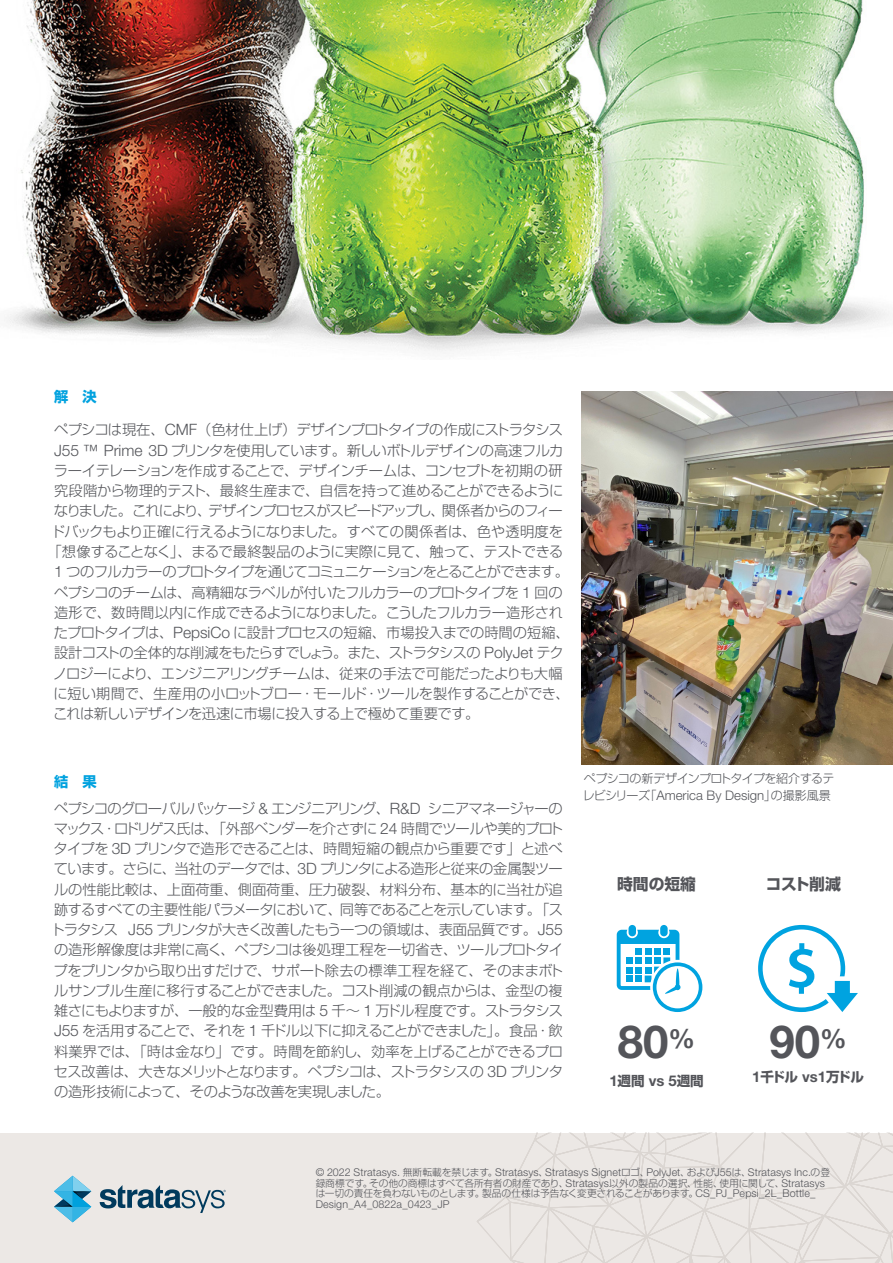
<style>
.page{position:relative;width:893px;height:1263px;background:#fff}
.page>*{position:absolute;margin:0;border:0;box-sizing:border-box;transform-origin:0 0}
.Page_Title{font:700 45.6px "Helvetica Neue LT Std";color:#54555a}
.Page_Title-2{font:700 15.75px "Shin Go Pro";color:#54555a}
.Page_Title-3{font:700 14.85px "Helvetica Neue LT Std";color:#54555a}
.Para{font:300 14.25px/20.2px "Shin Go Pro";letter-spacing:-.05em;color:#54555a;text-align:justify}
.Para_Subhead{font:300 14.25px "Shin Go Pro";letter-spacing:-.035em;color:#54555a}
.Para_Subhead-2{font:300 14.25px "Shin Go Pro";letter-spacing:-.015em;color:#54555a}
.Para_Subhead-3{font:300 14.25px "Shin Go Pro";letter-spacing:-.075em;color:#54555a}
.Para_Subhead-4{font:300 14.25px "Shin Go Pro";letter-spacing:-.065em;color:#54555a}
.Para_Subhead-5{font:700 14.25px "Shin Go Pro";color:#00a2df}
.Page_Title-4{font:700 13.5px "Shin Go Pro";letter-spacing:-.1em;color:#54555a}
.Footer_Address{font:300 13.2px "Helvetica Neue LT Std";color:#54555a}
.Footer_Address-2{font:300 12px "Shin Go Pro";letter-spacing:-.04em;color:#54555a}
.Footer_Legal{font:300 10.8px "Helvetica Neue LT Std";letter-spacing:.005em;color:#54555a}
.Footer_Legal-2{font:300 9.75px/10.5px "Shin Go Pro";letter-spacing:-.02em;color:#54555a}
.s1{font-family:"Helvetica Neue LT Std";font-size:15.75px}
.s2{font-family:"Shin Go Pro";font-size:12px}
.s3{font-family:"Shin Go Pro";font-size:13.5px}
.s4{font-family:"Helvetica Neue LT Std";font-size:14.85px}
.s5{font-family:"Shin Go Pro";font-size:9.75px}
.s6{font-family:"Helvetica Neue LT Std";font-size:10.8px}
</style>
<div class="page">
<div style="left:0;top:1133px;width:893px;height:130px;background:#ece8e5"></div>
<svg style="left:477px;top:1133px;width:416px;height:130px"></svg>
<svg style="left:54px;top:1176px;width:37px;height:46px"></svg>
<svg style="left:100px;top:1185px;width:126px;height:28px"></svg>
<img style="left:4px;top:0;width:885px;height:352px">
<div style="left:628px;top:925px;width:8px;height:11px;background:#00a3e0;border-radius:4px"></div>
<div style="left:660px;top:925px;width:8px;height:11px;background:#00a3e0;border-radius:4px"></div>
<svg style="left:617px;top:930px;width:85px;height:82px"></svg>
<svg style="left:758px;top:925px;width:100px;height:87px"></svg>
<img style="left:581px;top:392px;width:312px;height:372px">
<p class="Para_Subhead-5" style="left:54px;top:385px;width:44px">解　決</p>
<p class="Para_Subhead" style="left:54px;top:418px;width:511px">ペプシコは現在、<span class="s1">CMF</span>（色材仕上げ）デザインプロトタイプの作成にストラタシス</p>
<p class="Para_Subhead" style="left:54px;top:439px;width:511px"><span class="s1">J55 ™ Prime 3D</span> プリンタを使用しています。新しいボトルデザインの高速フルカ</p>
<p class="Para_Subhead" style="left:54px;top:459px;width:510px">ラーイテレーションを作成することで、デザインチームは、コンセプトを初期の研</p>
<p class="Para_Subhead" style="left:54px;top:479px;width:511px">究段階から物理的テスト、最終生産まで、自信を持って進めることができるように</p>
<p class="Para_Subhead-3" style="left:54px;top:499px;width:510px">なりました。これにより、デザインプロセスがスピードアップし、関係者からのフィー</p>
<p class="Para_Subhead-2" style="left:51px;top:520px;width:514px">ドバックもより正確に行えるようになりました。すべての関係者は、色や透明度を</p>
<p class="Para_Subhead" style="left:47px;top:540px;width:518px">「想像することなく」、まるで最終製品のように実際に見て、触って、テストできる</p>
<p class="Para_Subhead-4" style="left:54px;top:560px;width:517px"><span class="s1">1</span> つのフルカラーのプロトタイプを通じてコミュニケーションをとることができます。</p>
<p class="Para_Subhead" style="left:54px;top:580px;width:510px">ペプシコのチームは、高精細なラベルが付いたフルカラーのプロトタイプを <span class="s1">1</span> 回の</p>
<p class="Para_Subhead" style="left:54px;top:601px;width:511px">造形で、数時間以内に作成できるようになりました。こうしたフルカラー造形され</p>
<p class="Para_Subhead" style="left:54px;top:621px;width:518px">たプロトタイプは、<span class="s1">PepsiCo</span> に設計プロセスの短縮、市場投入までの時間の短縮、</p>
<p class="Para_Subhead" style="left:54px;top:641px;width:511px">設計コストの全体的な削減をもたらすでしょう。また、ストラタシスの <span class="s1">PolyJet</span> テク</p>
<p class="Para_Subhead" style="left:53px;top:661px;width:511px">ノロジーにより、エンジニアリングチームは、従来の手法で可能だったよりも大幅</p>
<p class="Para_Subhead-2" style="left:53px;top:682px;width:518px">に短い期間で、生産用の小ロットブロー・モールド・ツールを製作することができ、</p>
<p class="Para_Subhead" style="left:53px;top:702px;width:428px">これは新しいデザインを迅速に市場に投入する上で極めて重要です。</p>
<p class="Para_Subhead-5" style="left:54px;top:770px;width:44px">結　果</p>
<p class="Para" style="left:51px;top:796px;width:514px">ペプシコのグローバルパッケージ <span class="s1">&amp;</span> エンジニアリング、<span class="s1">R&amp;D</span> シニアマネージャーのマックス・ロドリゲス氏は、「外部ベンダーを介さずに <span class="s1">24</span> 時間でツールや美的プロトタイプを <span class="s1">3D</span> プリンタで造形できることは、時間短縮の観点から重要です」と述べています。さらに、当社のデータでは、<span class="s1">3D</span> プリンタによる造形と従来の金属製ツールの性能比較は、上面荷重、側面荷重、圧力破裂、材料分布、基本的に当社が追跡するすべての主要性能パラメータにおいて、同等であることを示しています。「ストラタシス <span class="s1">J55</span> プリンタが大きく改善したもう一つの領域は、表面品質です。<span class="s1">J55</span>の造形解像度は非常に高く、ペプシコは後処理工程を一切省き、ツールプロトタイプをプリンタから取り出すだけで、サポート除去の標準工程を経て、そのままボトルサンプル生産に移行することができました。コスト削減の観点からは、金型の複雑さにもよりますが、一般的な金型費用は <span class="s1">5</span> 千～ <span class="s1">1</span> 万ドル程度です。ストラタシス<span class="s1">J55</span> を活用することで、それを <span class="s1">1</span> 千ドル以下に抑えることができました」。食品・飲料業界では、「時は金なり」です。時間を節約し、効率を上げることができるプロセス改善は、大きなメリットとなります。ペプシコは、ストラタシスの <span class="s1">3D</span> プリンタの造形技術によって、そのような改善を実現しました。</p>
<p class="Footer_Address-2" style="left:584px;top:769px;width:252px">ペプシコの新デザインプロトタイプを紹介するテ</p>
<p class="Footer_Address" style="left:583px;top:787px;width:249px"><span class="s2">レビシリーズ「</span>America By Design<span class="s2">」の撮影風景</span></p>
<p class="Page_Title-2" style="left:617px;top:871px;width:80px">時間の短縮</p>
<p class="Page_Title-2" style="left:766px;top:871px;width:77px">コスト削減</p>
<p class="Page_Title" style="left:618px;top:1013px;width:79px">80<sup>%</sup></p>
<p class="Page_Title-3" style="left:609px;top:1071px;width:96px">1<span class="s3">週間</span> vs 5<span class="s3">週間</span></p>
<p class="Page_Title" style="left:769px;top:1013px;width:79px">90<sup>%</sup></p>
<p class="Page_Title-4" style="left:752px;top:1066px;width:113px"><span class="s4">1</span>千ドル <span class="s4">vs1</span>万ドル</p>
<p class="Footer_Legal" style="left:316px;top:1166px;width:516px">© 2022 Stratasys. <span class="s5">無断転載を禁じます。</span>Stratasys<span class="s5">、</span>Stratasys Signet<span class="s5">ロゴ、</span>PolyJet<span class="s5">、および</span>J55<span class="s5">は、</span>Stratasys Inc.<span class="s5">の登</span></p>
<p class="Footer_Legal-2" style="left:316px;top:1176px;width:511px">録商標です。その他の商標はすべて各所有者の財産であり、<span class="s6">Stratasys</span>以外の製品の選択、性能、使用に関して、<span class="s6">Stratasys</span>は一切の責任を負わないものとします。製品の仕様は予告なく変更されることがあります。<span class="s6">CS_PJ_Pepsi_2L_Bottle_</span></p>
<p class="Footer_Legal" style="left:316px;top:1197px;width:135px">Design_A4_0822a_0423_JP</p>
</div>
